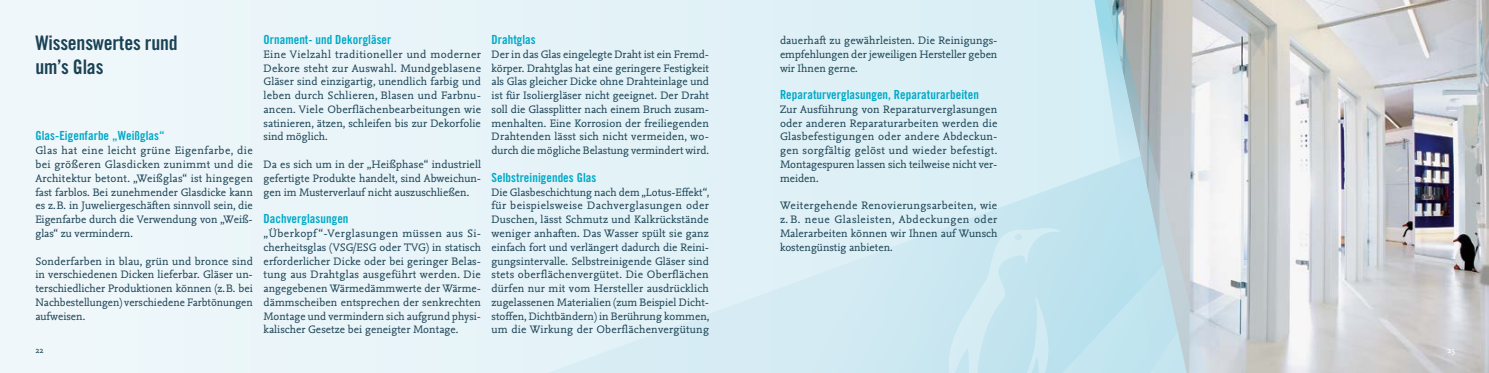
<style>
.page{position:relative;width:1489px;height:373px;background:#fff}
.page>*{position:absolute;margin:0;border:0;box-sizing:border-box;transform-origin:0 0}
.t1{font:20px/23.8px "Trade Gothic LT Std Bd Cn 20";letter-spacing:-.01em;color:#1b4254}
.t2{font:12.5px "Trade Gothic LT Std Bd Cn 20";letter-spacing:.005em;color:#00a9c8}
.t3{font:11.25px/13.8px "Nexus Mix";color:#1b4254;text-align:justify}
.t4{font:8.75px "Nexus Mix";color:#1b4254}
.t5{font:8.75px "Nexus Mix";color:#fff}
</style>
<div class="page">
<div style="left:0;top:0;width:1488px;height:372px;background:linear-gradient(to bottom,#e4f3f8,#edf6fa)"></div>
<svg style="left:518px;top:148px;width:574px;height:224px;background:#dbeef5"></svg>
<img style="left:1209px;top:0;width:279px;height:372px">
<svg style="left:1092px;top:0;width:117px;height:372px;background:#c5d3d9"></svg>
<svg style="left:944px;top:227px;width:245px;height:145px;background:#c3e3ed"></svg>
<h1 class="t1" style="left:35px;top:31px;width:144px">Wissenswertes rund um’s Glas</h1>
<p class="t2" style="left:35px;top:128px;width:131px">Glas-Eigenfarbe „Weißglas“</p>
<p class="t3" style="left:35px;top:143px;width:219px">Glas hat eine leicht grüne Eigenfarbe, die bei größeren Glasdicken zunimmt und die Architektur betont. „Weißglas“ ist hingegen fast farblos. Bei zunehmender Glasdicke kann es z.B. in Juweliergeschäften sinnvoll sein, die Eigenfarbe durch die Verwendung von „Weiß&shy;glas“ zu vermindern.</p>
<p class="t3" style="left:35px;top:253px;width:219px">Sonderfarben in blau, grün und bronce sind in verschiedenen Dicken lieferbar. Gläser un&shy;terschiedlicher Produktionen können (z.B. bei Nachbestellungen) verschiedene Farbtönungen aufweisen.</p>
<p class="t2" style="left:263px;top:32px;width:129px">Ornament- und Dekorgläser</p>
<p class="t3" style="left:263px;top:47px;width:219px">Eine Vielzahl traditioneller und moderner Dekore steht zur Auswahl. Mundgeblasene Gläser sind einzigartig, unendlich farbig und leben durch Schlieren, Blasen und Farbnu&shy;ancen. Viele Oberflächenbearbeitungen wie satinieren, ätzen, schleifen bis zur Dekorfolie sind möglich.</p>
<p class="t3" style="left:263px;top:157px;width:219px">Da es sich um in der „Heißphase“ industriell gefertigte Produkte handelt, sind Abweichun&shy;gen im Musterverlauf nicht auszuschließen.</p>
<p class="t2" style="left:263px;top:211px;width:86px">Dachverglasungen</p>
<p class="t3" style="left:263px;top:226px;width:219px">„Überkopf“-Verglasungen müssen aus Si&shy;cherheitsglas (VSG/ESG oder TVG) in statisch erforderlicher Dicke oder bei geringer Belas&shy;tung aus Drahtglas ausgeführt werden. Die angegebenen Wärmedämmwerte der Wärme&shy;dämmscheiben entsprechen der senkrechten Montage und vermindern sich aufgrund physi&shy;kalischer Gesetze bei geneigter Montage.</p>
<p class="t2" style="left:491px;top:32px;width:46px">Drahtglas</p>
<p class="t3" style="left:491px;top:47px;width:219px">Der in das Glas eingelegte Draht ist ein Fremd&shy;körper. Drahtglas hat eine geringere Festigkeit als Glas gleicher Dicke ohne Drahteinlage und ist für Isoliergläser nicht geeignet. Der Draht soll die Glassplitter nach einem Bruch zusam&shy;menhalten. Eine Korrosion der freiliegenden Drahtenden lässt sich nicht vermeiden, wo&shy;durch die mögliche Belastung vermindert wird.</p>
<p class="t2" style="left:491px;top:169px;width:106px">Selbstreinigendes Glas</p>
<p class="t3" style="left:491px;top:184px;width:219px">Die Glasbeschichtung nach dem „Lotus-Effekt“, für beispielsweise Dachverglasungen oder Duschen, lässt Schmutz und Kalkrückstände weniger anhaften. Das Wasser spült sie ganz einfach fort und verlängert dadurch die Reini&shy;gungsintervalle. Selbstreinigende Gläser sind stets oberflächenvergütet. Die Oberflächen dürfen nur mit vom Hersteller ausdrücklich zugelassenen Materialien (zum Beispiel Dicht&shy;stoffen, Dichtbändern) in Berührung kommen, um die Wirkung der Oberflächenvergütung</p>
<p class="t3" style="left:780px;top:33px;width:219px">dauerhaft zu gewährleisten. Die Reinigungs&shy;empfehlungen der jeweiligen Hersteller geben wir Ihnen gerne.</p>
<p class="t2" style="left:780px;top:87px;width:200px">Reparaturverglasungen, Reparaturarbeiten</p>
<p class="t3" style="left:780px;top:102px;width:219px">Zur Ausführung von Reparaturverglasungen oder anderen Reparaturarbeiten werden die Glasbefestigungen oder andere Abdeckun&shy;gen sorgfältig gelöst und wieder befestigt.<br>Montagespuren lassen sich teilweise nicht ver&shy;meiden.</p>
<p class="t3" style="left:780px;top:198px;width:219px">Weitergehende Renovierungsarbeiten, wie z. B. neue Glasleisten, Abdeckungen oder Malerarbeiten können wir Ihnen auf Wunsch kostengünstig anbieten.</p>
<p class="t4" style="left:35px;top:343px;width:9px">22</p>
<p class="t5" style="left:1447px;top:343px;width:9px">23</p>
</div>
